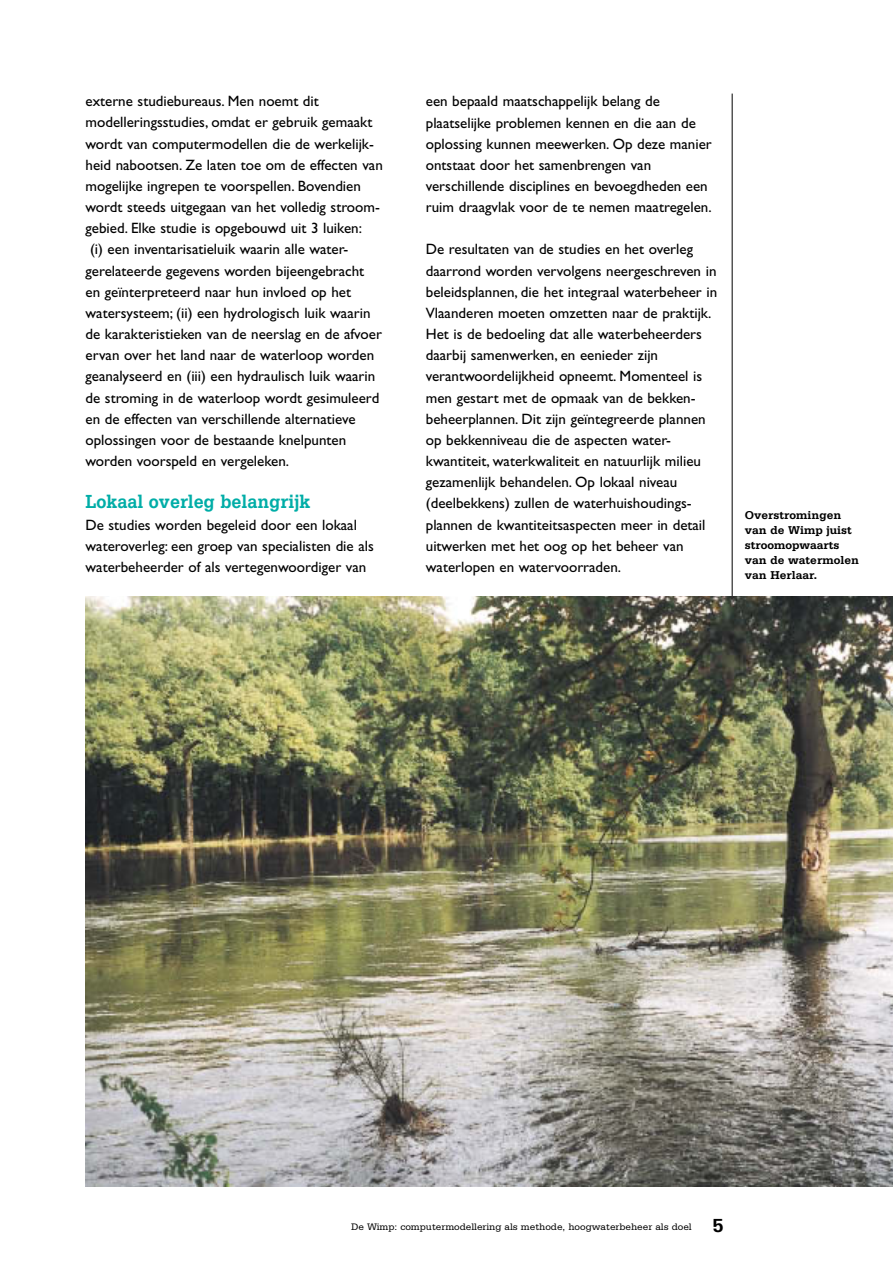
<style>
.page{position:relative;width:893px;height:1262px;background:#fff}
.page>*{position:absolute;margin:0;border:0;box-sizing:border-box;transform-origin:0 0}
.t1{font:700 19.95px "Serifa";color:#00ada7;scale:.9 1}
.t2{font:15px/21.1px "Gill Sans";color:#000}
.t3{font:700 12px/15px "Serifa";color:#000}
.t4{font:10.05px "Serifa";color:#000}
.s1{font-weight:700;font-size:19.95px}
</style>
<div class="page">
<hr style="left:731px;top:94px;width:1px;height:1092px;background:#000">
<img style="left:85px;top:596px;width:807px;height:590px">
<p class="t2" style="left:85px;top:92px;width:235px">externe studiebureaus. Men noemt dit</p>
<p class="t2" style="left:85px;top:113px;width:288px">modelleringsstudies, omdat er gebruik gemaakt</p>
<p class="t2" style="left:85px;top:135px;width:290px">wordt van computermodellen die de werkelijk-</p>
<p class="t2" style="left:85px;top:156px;width:299px">heid nabootsen. Ze laten toe om de effecten van</p>
<p class="t2" style="left:85px;top:177px;width:277px">mogelijke ingrepen te voorspellen. Bovendien</p>
<p class="t2" style="left:85px;top:198px;width:296px">wordt steeds uitgegaan van het volledig stroom-</p>
<p class="t2" style="left:85px;top:219px;width:278px">gebied. Elke studie is opgebouwd uit 3 luiken:</p>
<p class="t2" style="left:90px;top:240px;width:260px">(i) een inventarisatieluik waarin alle water-</p>
<p class="t2" style="left:85px;top:262px;width:280px">gerelateerde gegevens worden bijeengebracht</p>
<p class="t2" style="left:85px;top:283px;width:267px">en geïnterpreteerd naar hun invloed op het</p>
<p class="t2" style="left:85px;top:304px;width:286px">watersysteem; (ii) een hydrologisch luik waarin</p>
<p class="t2" style="left:85px;top:325px;width:298px">de karakteristieken van de neerslag en de afvoer</p>
<p class="t2" style="left:85px;top:346px;width:290px">ervan over het land naar de waterloop worden</p>
<p class="t2" style="left:85px;top:367px;width:291px">geanalyseerd en (iii) een hydraulisch luik waarin</p>
<p class="t2" style="left:85px;top:388px;width:295px">de stroming in de waterloop wordt gesimuleerd</p>
<p class="t2" style="left:85px;top:410px;width:271px">en de effecten van verschillende alternatieve</p>
<p class="t2" style="left:85px;top:431px;width:262px">oplossingen voor de bestaande knelpunten</p>
<p class="t2" style="left:85px;top:452px;width:205px">worden voorspeld en vergeleken.</p>
<h1 class="t1" style="left:85px;top:495px;width:251px">Lokaal overleg belangrijk</h1>
<p class="t2" style="left:85px;top:515px;width:290px">De studies worden begeleid door een lokaal wateroverleg: een groep van specialisten die als waterbeheerder of als vertegenwoordiger van</p>
<p class="t2" style="left:426px;top:92px;width:287px">een bepaald maatschappelijk belang de plaatselijke problemen kennen en die aan de oplossing kunnen meewerken. Op deze manier ontstaat door het samenbrengen van verschillende disciplines en bevoegdheden een ruim draagvlak voor de te nemen maatregelen.</p>
<p class="t2" style="left:426px;top:240px;width:293px">De resultaten van de studies en het overleg daarrond worden vervolgens neergeschreven in beleidsplannen, die het integraal waterbeheer in Vlaanderen moeten omzetten naar de praktijk.<br>Het is de bedoeling dat alle waterbeheerders daarbij samenwerken, en eenieder zijn verantwoordelijkheid opneemt. Momenteel is men gestart met de opmaak van de bekken&shy;beheerplannen. Dit zijn geïntegreerde plannen op bekkenniveau die de aspecten water&shy;kwantiteit, waterkwaliteit en natuurlijk milieu gezamenlijk behandelen. Op lokaal niveau (deelbekkens) zullen de waterhuishoudings&shy;plannen de kwantiteitsaspecten meer in detail uitwerken met het oog op het beheer van waterlopen en watervoorraden.</p>
<p class="t3" style="left:745px;top:508px;width:116px">Overstromingen van de Wimp juist stroomopwaarts van de watermolen van Herlaar.</p>
<p class="t4" style="left:351px;top:1222px;width:374px">De Wimp: computermodellering als methode, hoogwaterbeheer als doel <span class="s1">5</span></p>
</div>
